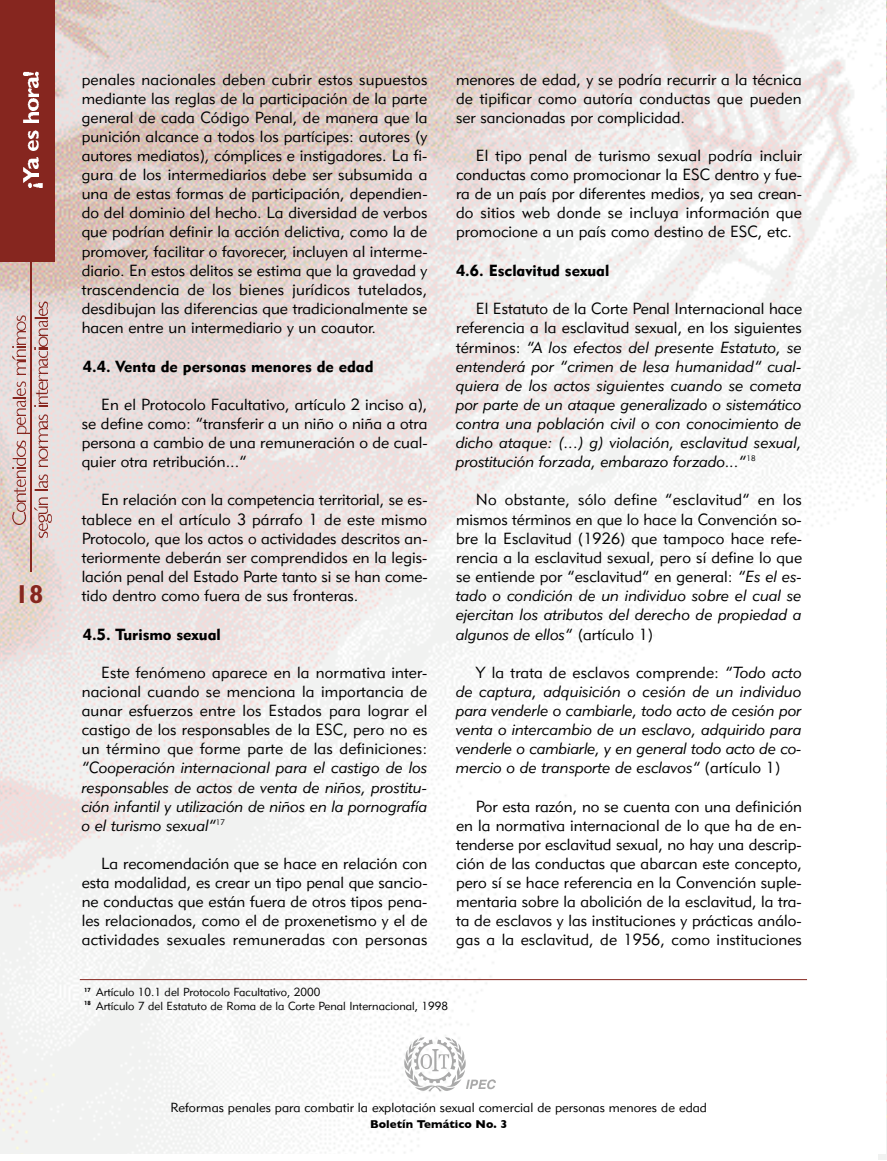
<style>
.page{position:relative;width:887px;height:1161px;background:#fff}
.page>*{position:absolute;margin:0;border:0;box-sizing:border-box;transform-origin:0 0}
.t1{font:700 26.07px "Gill Sans";color:#86261f}
.t2{font:15.92px/19.1px "Geometric 415 BT Lite A";letter-spacing:.005em;color:#000;text-align:justify}
.t3{font:15.92px/19.1px "Geometric 415 BT Lite Italic A";color:#000;text-align:justify}
.t4{font:15.92px "Geometric 415 BT Black A";color:#000}
.t5{font:13.12px "Geometric 415 BT Lite A";color:#000}
.t6{font:11.55px/13.8px "Geometric 415 BT Lite A";color:#000}
.t7{font:700 11.55px "Gill Sans";color:#000}
.s1{font-family:"Geometric 415 BT Lite A"}
.s2{font-family:"Geometric 415 BT Lite Italic A"}
</style>
<div class="page">
<img style="left:878px;top:0;width:9px;height:1159px">
<img style="left:0;top:0;width:885px;height:1154px">
<div style="left:0;top:0;width:55px;height:262px;background:#86261f"></div>
<img style="left:12px;top:513px;width:14px;height:11px">
<img style="left:12px;top:479px;width:14px;height:32px">
<img style="left:12px;top:470px;width:14px;height:7px">
<svg style="left:12px;top:468px;width:14px;height:1px"></svg>
<img style="left:12px;top:458px;width:14px;height:8px">
<img style="left:12px;top:441px;width:14px;height:15px">
<img style="left:12px;top:426px;width:18px;height:8px">
<img style="left:12px;top:399px;width:14px;height:26px">
<svg style="left:12px;top:398px;width:14px;height:1px"></svg>
<img style="left:12px;top:382px;width:14px;height:14px">
<img style="left:12px;top:362px;width:14px;height:12px">
<img style="left:12px;top:349px;width:14px;height:11px">
<img style="left:12px;top:315px;width:14px;height:29px">
<img style="left:32px;top:523px;width:16px;height:14px">
<img style="left:32px;top:515px;width:20px;height:7px">
<img style="left:32px;top:507px;width:16px;height:7px">
<img style="left:32px;top:497px;width:16px;height:8px">
<svg style="left:32px;top:489px;width:16px;height:1px"></svg>
<img style="left:32px;top:474px;width:16px;height:13px">
<img style="left:32px;top:460px;width:16px;height:7px">
<img style="left:32px;top:429px;width:16px;height:29px">
<img style="left:32px;top:414px;width:16px;height:13px">
<svg style="left:32px;top:406px;width:16px;height:1px"></svg>
<img style="left:32px;top:382px;width:16px;height:22px">
<img style="left:32px;top:351px;width:16px;height:29px">
<svg style="left:12px;top:346px;width:36px;height:3px"></svg>
<img style="left:32px;top:319px;width:16px;height:27px">
<svg style="left:32px;top:318px;width:16px;height:1px"></svg>
<img style="left:32px;top:302px;width:16px;height:14px">
<img style="left:27px;top:183px;width:16px;height:4px">
<img style="left:23px;top:169px;width:16px;height:13px">
<img style="left:23px;top:158px;width:16px;height:11px">
<img style="left:27px;top:130px;width:12px;height:21px">
<img style="left:23px;top:112px;width:16px;height:10px">
<img style="left:27px;top:99px;width:12px;height:11px">
<img style="left:27px;top:77px;width:12px;height:19px">
<img style="left:23px;top:71px;width:16px;height:4px">
<img style="left:405px;top:1037px;width:90px;height:65px">
<hr style="left:80px;top:979px;width:727px;height:1px;background:#86261f">
<hr style="left:30px;top:258px;width:2px;height:313px;background:#86261f">
<h1 class="t1" style="left:15px;top:585px;width:30px">18</h1>
<p class="t2" style="left:82px;top:71px;width:347px">penales nacionales deben cubrir estos supuestos mediante las reglas de la participación de la parte general de cada Código Penal, de manera que la punición alcance a todos los partícipes: autores (y autores mediatos), cómplices e instigadores. La fi&shy;gura de los intermediarios debe ser subsumida a una de estas formas de participación, dependien&shy;do del dominio del hecho. La diversidad de verbos que podrían definir la acción delictiva, como la de promover, facilitar o favorecer, incluyen al interme&shy;diario. En estos delitos se estima que la gravedad y trascendencia de los bienes jurídicos tutelados, desdibujan las diferencias que tradicionalmente se hacen entre un intermediario y un coautor.</p>
<p class="t4" style="left:83px;top:360px;width:292px">4.4. Venta de personas menores de edad</p>
<p class="t2" style="left:82px;top:396px;width:347px;text-indent:19px">En el Protocolo Facultativo, artículo 2 inciso a), se define como: “transferir a un niño o niña a otra persona a cambio de una remuneración o de cual&shy;quier otra retribución...”</p>
<p class="t2" style="left:82px;top:492px;width:347px;text-indent:19px">En relación con la competencia territorial, se es&shy;tablece en el artículo 3 párrafo 1 de este mismo Protocolo, que los actos o actividades descritos an&shy;teriormente deberán ser comprendidos en la legis&shy;lación penal del Estado Parte tanto si se han come&shy;tido dentro como fuera de sus fronteras.</p>
<p class="t4" style="left:83px;top:628px;width:139px">4.5. Turismo sexual</p>
<p class="t2" style="left:82px;top:664px;width:347px;text-indent:19px">Este fenómeno aparece en la normativa inter&shy;nacional cuando se menciona la importancia de aunar esfuerzos entre los Estados para lograr el castigo de los responsables de la ESC, pero no es un término que forme parte de las definiciones:</p>
<p class="t3" style="left:82px;top:760px;width:347px">“Cooperación internacional para el castigo de los responsables de actos de venta de niños, prostitu&shy;ción infantil y utilización de niños en la pornografía o el turismo sexual”<sup>17</sup></p>
<p class="t2" style="left:82px;top:855px;width:347px;text-indent:19px">La recomendación que se hace en relación con esta modalidad, es crear un tipo penal que sancio&shy;ne conductas que están fuera de otros tipos pena&shy;les relacionados, como el de proxenetismo y el de actividades sexuales remuneradas con personas</p>
<p class="t2" style="left:456px;top:71px;width:347px">menores de edad, y se podría recurrir a la técnica de tipificar como autoría conductas que pueden ser sancionadas por complicidad.</p>
<p class="t2" style="left:456px;top:147px;width:347px;text-indent:20px">El tipo penal de turismo sexual podría incluir conductas como promocionar la ESC dentro y fue&shy;ra de un país por diferentes medios, ya sea crean&shy;do sitios web donde se incluya información que promocione a un país como destino de ESC, etc.</p>
<p class="t4" style="left:456px;top:265px;width:155px">4.6. Esclavitud sexual</p>
<p class="t2" style="left:456px;top:301px;width:347px;text-align:right">El Estatuto de la Corte Penal Internacional hace referencia a la esclavitud sexual, en los siguientes</p>
<p class="t3" style="left:456px;top:339px;width:347px"><span class="s1">términos:</span> “A los efectos del presente Estatuto, se entenderá por “crimen de lesa humanidad” cual&shy;quiera de los actos siguientes cuando se cometa por parte de un ataque generalizado o sistemático contra una población civil o con conocimiento de dicho ataque: (...) g) violación, esclavitud sexual, prostitución forzada, embarazo forzado...”<sup>18</sup></p>
<p class="t2" style="left:456px;top:492px;width:347px;text-indent:20px">No obstante, sólo define “esclavitud” en los mismos términos en que lo hace la Convención so&shy;bre la Esclavitud (1926) que tampoco hace refe&shy;rencia a la esclavitud sexual, pero sí define lo que se entiende por “esclavitud” en general: <span class="s2">“Es el es-</span></p>
<p class="t3" style="left:456px;top:587px;width:347px">tado o condición de un individuo sobre el cual se ejercitan los atributos del derecho de propiedad a algunos de ellos” <span class="s1">(artículo 1)</span></p>
<p class="t2" style="left:476px;top:664px;width:328px">Y la trata de esclavos comprende: <span class="s2">“Todo acto</span></p>
<p class="t3" style="left:456px;top:683px;width:347px">de captura, adquisición o cesión de un individuo para venderle o cambiarle, todo acto de cesión por venta o intercambio de un esclavo, adquirido para venderle o cambiarle, y en general todo acto de co&shy;mercio o de transporte de esclavos” <span class="s1">(artículo 1)</span></p>
<p class="t2" style="left:456px;top:798px;width:347px;text-indent:20px">Por esta razón, no se cuenta con una definición en la normativa internacional de lo que ha de en&shy;tenderse por esclavitud sexual, no hay una descrip&shy;ción de las conductas que abarcan este concepto, pero sí se hace referencia en la Convención suple&shy;mentaria sobre la abolición de la esclavitud, la tra&shy;ta de esclavos y las instituciones y prácticas análo&shy;gas a la esclavitud, de 1956, como instituc io n e s</p>
<p class="t6" style="left:84px;top:986px;width:365px"><sup>17</sup> Artículo 10.1 del Protocolo Facultativo, 2000<br><sup>18</sup> Artículo 7 del Estatuto de Roma de la Corte Penal Internacional, 1998</p>
<p class="t5" style="left:170px;top:1103px;width:538px">Reformas penales para combatir la explotación sexual comercial de personas menores de edad</p>
<p class="t7" style="left:370px;top:1117px;width:139px">Boletín Temático No. 3</p>
</div>
